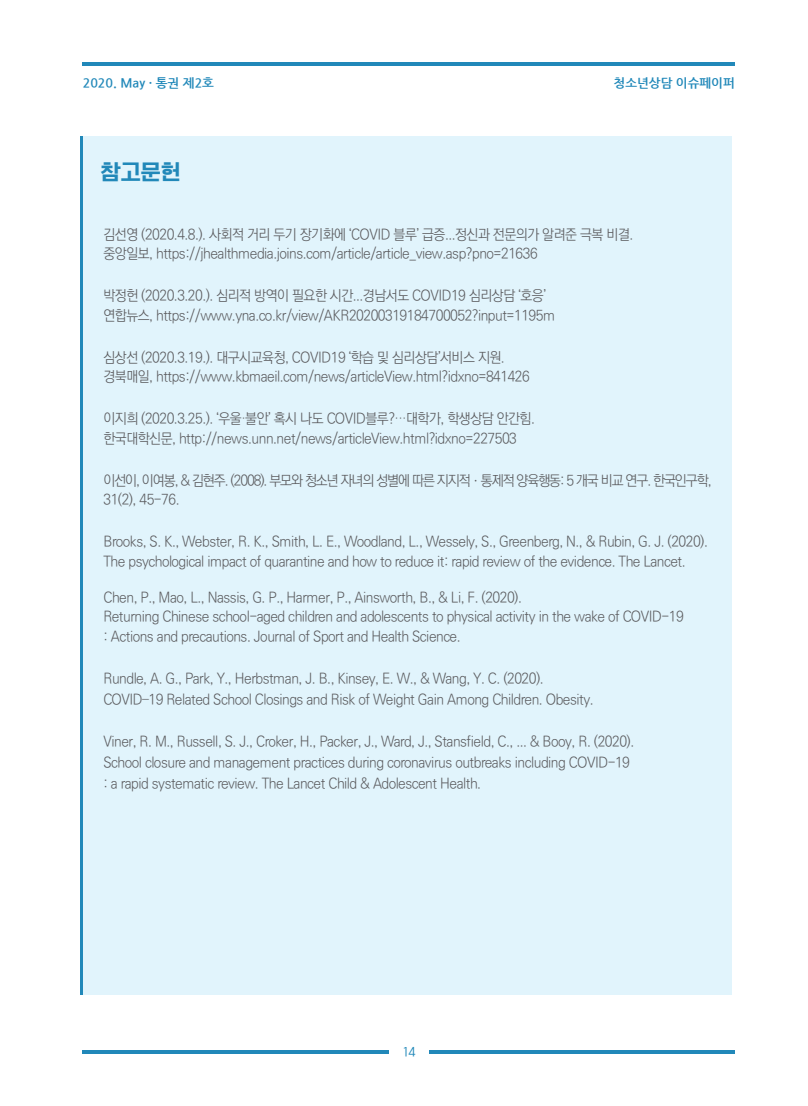
<style>
.page{position:relative;width:808px;height:1106px;background:#fff}
.page>*{position:absolute;margin:0;border:0;box-sizing:border-box;transform-origin:0 0}
.t1{font:20.4px "TT Omni Gothic H";color:#2188b9}
.t2{font:300 14.4px/19.5px "Ko Pub World Dotum";letter-spacing:-.035em;color:#5a5a5d;scale:.95 1}
.t3{font:300 14.4px/19.5px "Ko Pub World Dotum";letter-spacing:-.075em;color:#5a5a5d;scale:.95 1}
.t4{font:700 12.45px "Nanum Gothic";color:#2188b9}
.t5{font:10.95px "TT Omni Gothic M";color:#2188b9}
.s1{font-family:"Adobe Myungjo Std";font-weight:500}
</style>
<div class="page">
<div style="left:80px;top:136px;width:652px;height:858px;background:#e1f4fc"></div>
<hr style="left:80px;top:136px;width:3px;height:858px;background:#2188b9">
<hr style="left:83px;top:63px;width:652px;height:3px;background:#2188b9">
<hr style="left:83px;top:1050px;width:652px;height:3px;background:#2188b9">
<div style="left:390px;top:1043px;width:39px;height:18px;background:#fff"></div>
<p class="t4" style="left:83px;top:77px;width:133px">2020. May · 통권 제2호</p>
<p class="t4" style="left:614px;top:76px;width:123px">청소년상담 이슈페이퍼</p>
<h1 class="t1" style="left:101px;top:161px;width:81px">참고문헌</h1>
<p class="t2" style="left:103px;top:225px;width:559px">김선영 (2020.4.8.). 사회적 거리 두기 장기화에 ‘COVID 블루’ 급증...정신과 전문의가 알려준 극복 비결. 중앙일보, https://jhealthmedia.joins.com/article/article_view.asp?pno=21636</p>
<p class="t2" style="left:103px;top:286px;width:477px">박정헌 (2020.3.20.). 심리적 방역이 필요한 시간...경남서도 COVID19 심리상담 ‘호응’ 연합뉴스, https://www.yna.co.kr/view/AKR20200319184700052?input=1195m</p>
<p class="t2" style="left:103px;top:348px;width:450px">심상선 (2020.3.19.). 대구시교육청, COVID19 ‘학습 및 심리상담’서비스 지원. 경북매일, https://www.kbmaeil.com/news/articleView.html?idxno=841426</p>
<p class="t2" style="left:103px;top:409px;width:456px">이지희 (2020.3.25.). ‘우울·불안’ 혹시 나도 COVID블루?···대학가, 학생상담 안간힘. 한국대학신문, http://news.unn.net/news/articleView.html?idxno=227503</p>
<p class="t3" style="left:103px;top:471px;width:641px">이선이, 이여봉, &amp; 김현주. (2008). 부모와 청소년 자녀의 성별에 따른 지지적ㆍ통제적 양육행동: 5 개국 비교 연구. 한국인구학,<br>31(2), 45-76.</p>
<p class="t2" style="left:103px;top:532px;width:638px">Brooks, S. K., Webster, R. K., Smith, L. E., Woodland, L., Wessely, S., Greenberg, N., &amp; Rubin, G. J. (2020).<br>The psychological impact of quarantine and how to reduce it: rapid review of the evidence. The Lancet.</p>
<p class="t2" style="left:103px;top:588px;width:612px">Chen, P., Mao, L., Nassis, G. P., Harmer, P., Ainsworth, B., &amp; Li, F. (2020).<br>Returning Chinese school-aged children and adolescents to physical activity in the wake of COVID-19 : Actions and precautions. Journal of Sport and Health Science.</p>
<p class="t2" style="left:103px;top:668px;width:518px;line-height:21px">Rundle, A. G., Park, Y., Herbstman, J. B., Kinsey, E. W., &amp; Wang, Y. C. (2020).<br>COVID<span class="s1">‐</span>19 Related School Closings and Risk of Weight Gain Among Children. Obesity.</p>
<p class="t2" style="left:103px;top:731px;width:560px;line-height:21px">Viner, R. M., Russell, S. J., Croker, H., Packer, J., Ward, J., Stansfield, C., ... &amp; Booy, R. (2020).<br>School closure and management practices during coronavirus outbreaks including COVID-19 : a rapid systematic review. The Lancet Child &amp; Adolescent Health.</p>
<p class="t5" style="left:403px;top:1046px;width:14px">14</p>
</div>
